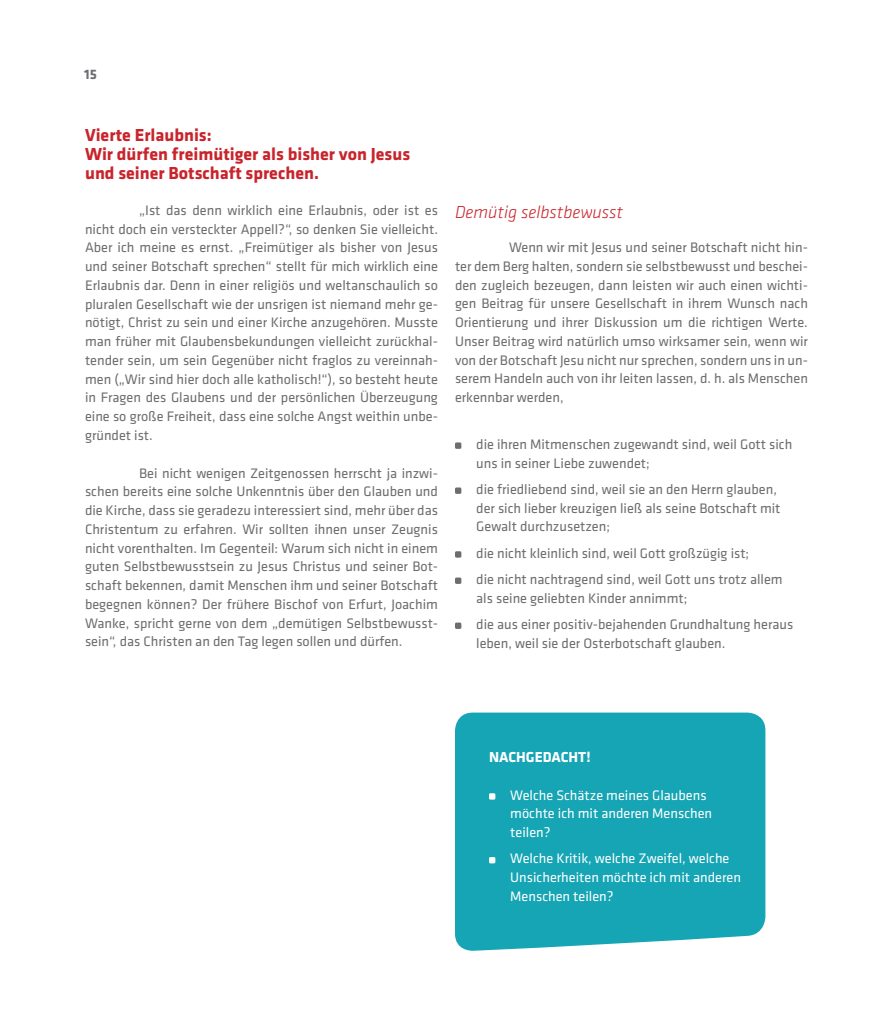
<style>
.page{position:relative;width:893px;height:1021px;background:#fff}
.page>*{position:absolute;margin:0;border:0;box-sizing:border-box;transform-origin:0 0}
.t1{font:700 18px/18.8px "Klavika Basic";color:#c8242b}
.t2{font:italic 300 18px "Klavika Basic";color:#c8242b}
.t3{font:700 15px "Klavika Basic";color:#fff}
.t4{font:14.25px/18.8px "Klavika Basic";color:#6c6d70}
.t5{font:14.25px/18.8px "Klavika Basic";color:#fff}
.t6{font:700 14.25px "Klavika Basic";color:#6c6d70}
</style>
<div class="page">
<div style="left:455px;top:712px;width:310px;height:238px;background:#15a5b5"></div>
<svg style="left:489px;top:793px;width:6px;height:6px"></svg>
<svg style="left:489px;top:857px;width:6px;height:6px"></svg>
<div style="left:455px;top:442px;width:6px;height:7px;background:#6c6d70"></div>
<div style="left:455px;top:487px;width:6px;height:7px;background:#6c6d70"></div>
<svg style="left:455px;top:551px;width:6px;height:6px"></svg>
<div style="left:455px;top:577px;width:6px;height:7px;background:#6c6d70"></div>
<div style="left:455px;top:622px;width:6px;height:7px;background:#6c6d70"></div>
<p class="t6" style="left:84px;top:68px;width:14px">15</p>
<p class="t1" style="left:85px;top:127px;width:327px">Vierte Erlaubnis:<br>Wir dürfen freimütiger als bisher von Jesus und seiner Botschaft sprechen.</p>
<p class="t4" style="left:85px;top:202px;width:354px;text-align:justify;text-indent:54px">„Ist das denn wirklich eine Erlaubnis, oder ist es nicht doch ein versteckter Appell?“, so denken Sie vielleicht.<br>Aber ich meine es ernst. „Freimütiger als bisher von Jesus und seiner Botschaft sprechen“ stellt für mich wirklich eine Erlaubnis dar. Denn in einer religiös und weltanschaulich so pluralen Gesellschaft wie der unsrigen ist niemand mehr ge&shy;nötigt, Christ zu sein und einer Kirche anzugehören. Musste man früher mit Glaubensbekundungen vielleicht zurückhal&shy;tender sein, um sein Gegenüber nicht fraglos zu vereinnah&shy;men („Wir sind hier doch alle katholisch!“), so besteht heute in Fragen des Glaubens und der persönlichen Überzeugung eine so große Freiheit, dass eine solche Angst weithin unbe&shy;gründet ist.</p>
<p class="t4" style="left:85px;top:464px;width:354px;text-align:justify;text-indent:54px">Bei nicht wenigen Zeitgenossen herrscht ja inzwi&shy;schen bereits eine solche Unkenntnis über den Glauben und die Kirche, dass sie geradezu interessiert sind, mehr über das Christentum zu erfahren. Wir sollten ihnen unser Zeugnis nicht vorenthalten. Im Gegenteil: Warum sich nicht in einem guten Selbstbewusstsein zu Jesus Christus und seiner Bot&shy;schaft bekennen, damit Menschen ihm und seiner Botschaft begegnen können? Der frühere Bischof von Erfurt, Joachim Wanke, spricht gerne von dem „demütigen Selbstbewusst&shy;sein“, das Christen an den Tag legen sollen und dürfen.</p>
<p class="t2" style="left:455px;top:205px;width:169px">Demütig selbstbewusst</p>
<p class="t4" style="left:455px;top:239px;width:354px;text-align:justify;text-indent:54px">Wenn wir mit Jesus und seiner Botschaft nicht hin&shy;ter dem Berg halten, sondern sie selbstbewusst und beschei&shy;den zugleich bezeugen, dann leisten wir auch einen wichti&shy;gen Beitrag für unsere Gesellschaft in ihrem Wunsch nach Orientierung und ihrer Diskussion um die richtigen Werte.<br>Unser Beitrag wird natürlich umso wirksamer sein, wenn wir von der Botschaft Jesu nicht nur sprechen, sondern uns in un&shy;serem Handeln auch von ihr leiten lassen, d. h. als Menschen erkennbar werden,</p>
<p class="t4" style="left:476px;top:436px;width:318px">die ihren Mitmenschen zugewandt sind, weil Gott sich uns in seiner Liebe zuwendet;</p>
<p class="t4" style="left:476px;top:481px;width:306px">die friedliebend sind, weil sie an den Herrn glauben, der sich lieber kreuzigen ließ als seine Botschaft mit<br>Gewalt durchzusetzen;</p>
<p class="t4" style="left:476px;top:541px;width:308px;line-height:26.2px">die nicht kleinlich sind, weil Gott großzügig ist;<br>die nicht nachtragend sind, weil Gott uns trotz allem</p>
<p class="t4" style="left:476px;top:586px;width:319px;line-height:26.2px">als seine geliebten Kinder annimmt;<br>die aus einer positiv-bejahenden Grundhaltung heraus</p>
<p class="t4" style="left:476px;top:634px;width:251px">leben, weil sie der Osterbotschaft glauben.</p>
<p class="t3" style="left:489px;top:751px;width:103px">NACHGEDACHT!</p>
<p class="t5" style="left:510px;top:786px;width:203px">Welche Schätze meines Glaubens möchte ich mit anderen Menschen teilen?</p>
<p class="t5" style="left:510px;top:850px;width:232px">Welche Kritik, welche Zweifel, welche<br>Unsicherheiten möchte ich mit anderen<br>Menschen teilen?</p>
</div>
